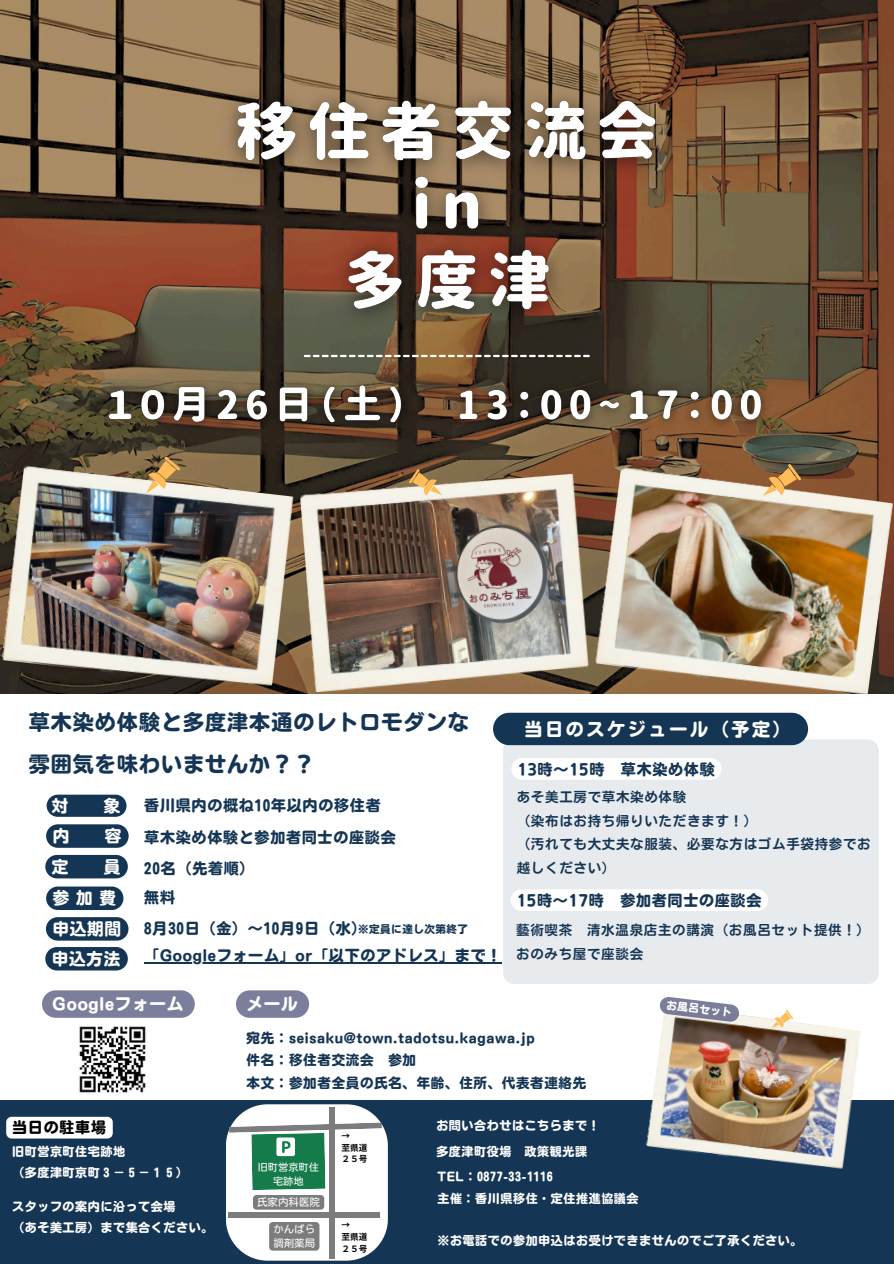
<style>
.page{position:relative;width:894px;height:1264px;background:#fff}
.page>*{position:absolute;margin:0;border:0;box-sizing:border-box;transform-origin:0 0}
.t1{font:21px/41.7px "Nud Motoya Maru Std W6";letter-spacing:.05em;color:#153554}
.t2{font:18px "Nud Motoya Maru Std W6";letter-spacing:.15em;color:#fff}
.t3{font:16.5px "Nud Motoya Maru Std W6";letter-spacing:.05em;color:#fff}
.t4{font:16.5px "Motoya Maru Std W6";letter-spacing:.05em;color:#fff}
.t5{font:15px "Motoya Maru Std W6";letter-spacing:.05em;color:#153554}
.t6{font:15px "Nud Motoya Maru Std W6";letter-spacing:.05em;color:#153554}
.t7{font:15px "Motoya Maru Std W6";color:#000}
.t8{font:13.5px/23.7px "Motoya Maru Std W5";letter-spacing:.05em;color:#153554}
.t9{font:13.5px "Motoya Maru Std W6";letter-spacing:.05em;color:#153554}
.t10{font:12px "Motoya Maru Std W6";letter-spacing:.05em;color:#fff}
.t11{font:10.5px "Motoya Maru Std W3";color:#fff}
.t12{font:10.5px "Motoya Maru Std W6";letter-spacing:.05em;color:#153554}
.t13{font:10.5px "Motoya Maru Std W6";color:#fff}
.t14{font:10.2px/13.6px "Motoya Maru Std W3";color:#fff;text-align:center}
.t15{font:700 8.7px/11.6px "Noto Sans JP";color:#000}
</style>
<div class="page">
<div style="left:0;top:1100px;width:893px;height:163px;background:#153554"></div>
<div style="left:503px;top:739px;width:375px;height:245px;background:#e8ebee;border-radius:11px"></div>
<img style="left:0;top:0;width:893px;height:693px">
<svg style="left:304px;top:355px;width:285px;height:2px"></svg>
<img style="left:595px;top:467px;width:298px;height:227px">
<img style="left:300px;top:474px;width:288px;height:218px">
<svg style="left:407px;top:469px;width:35px;height:28px"></svg>
<img style="left:2px;top:465px;width:292px;height:226px">
<svg style="left:762px;top:463px;width:40px;height:35px"></svg>
<img style="left:646px;top:1014px;width:214px;height:155px">
<svg style="left:771px;top:1010px;width:23px;height:19px"></svg>
<svg style="left:145px;top:455px;width:35px;height:38px"></svg>
<img style="left:79px;top:1026px;width:67px;height:67px">
<svg style="left:226px;top:1104px;width:161px;height:156px;background:#b4c5bf"></svg>
<img style="left:208px;top:73px;width:475px;height:266px">
<img style="left:91px;top:369px;width:688px;height:72px">
<div style="left:493px;top:712px;width:314px;height:33px;background:#153554"></div>
<div style="left:511px;top:758px;width:210px;height:21px;background:#fff"></div>
<div style="left:511px;top:889px;width:257px;height:22px;background:#fff"></div>
<div style="left:47px;top:794px;width:79px;height:22px;background:#153554;border-radius:11px"></div>
<svg style="left:46px;top:824px;width:83px;height:23px;background:#264360"></svg>
<svg style="left:45px;top:855px;width:83px;height:23px;background:#23415e"></svg>
<svg style="left:46px;top:886px;width:77px;height:24px;background:#284562"></svg>
<svg style="left:45px;top:947px;width:83px;height:23px;background:#24415e"></svg>
<svg style="left:46px;top:917px;width:82px;height:23px;background:#22405d"></svg>
<hr style="left:144px;top:962px;width:358px;height:1px;background:#153554">
<svg style="left:42px;top:990px;width:153px;height:27px;background:#8285a0"></svg>
<div style="left:236px;top:990px;width:73px;height:27px;background:#7c7f9c;border-radius:14px"></div>
<svg style="left:6px;top:1116px;width:107px;height:22px;background:#f3f5f6"></svg>
<svg style="left:658px;top:997px;width:81px;height:25px"></svg>
<h5 class="t1" style="left:29px;top:701px;width:441px">草木染め体験と多度津本通のレトロモダンな雰囲気を味わいませんか？？</h5>
<h4 class="t2" style="left:524px;top:720px;width:268px">当日のスケジュール（予定）</h4>
<h5 class="t6" style="left:517px;top:761px;width:199px">13時〜15時 草木染め体験</h5>
<h4 class="t8" style="left:516px;top:785px;width:355px">あそ美工房で草木染め体験<br>（染布はお持ち帰りいただきます！）<br>（汚れても大丈夫な服装、必要な方はゴム手袋持参でお越しください）</h4>
<h5 class="t6" style="left:516px;top:892px;width:246px">15時〜17時 参加者同士の座談会</h5>
<h4 class="t8" style="left:516px;top:918px;width:355px">藝術喫茶 清水温泉店主の講演（お風呂セット提供！）おのみち屋で座談会</h4>
<h5 class="t3" style="left:52px;top:797px;width:18px">対</h5>
<h5 class="t3" style="left:104px;top:797px;width:18px">象</h5>
<p class="t3" style="left:53px;top:827px;width:18px">内</p>
<p class="t3" style="left:105px;top:827px;width:18px">容</p>
<h5 class="t3" style="left:52px;top:858px;width:18px">定</h5>
<h5 class="t3" style="left:104px;top:858px;width:18px">員</h5>
<h4 class="t3" style="left:53px;top:890px;width:65px">参加費</h4>
<p class="t5" style="left:144px;top:798px;width:238px">香川県内の概ね10年以内の移住者</p>
<p class="t5" style="left:144px;top:829px;width:253px">草木染め体験と参加者同士の座談会</p>
<p class="t5" style="left:144px;top:860px;width:112px">20名（先着順）</p>
<p class="t5" style="left:144px;top:889px;width:32px">無料</p>
<p class="t5" style="left:144px;top:921px;width:223px">8月 30日（金）～10月 9日（水）</p>
<h5 class="t5" style="left:144px;top:948px;width:358px">「Googleフォーム」or「以下のアドレス」まで！</h5>
<h5 class="t4" style="left:53px;top:995px;width:132px">Googleフォーム</h5>
<h5 class="t4" style="left:246px;top:995px;width:53px">メール</h5>
<h5 class="t9" style="left:246px;top:1053px;width:171px">件名：移住者交流会 参加</h5>
<p class="t9" style="left:246px;top:1075px;width:341px">本文：参加者全員の氏名、年齢、住所、代表者連絡先</p>
<h4 class="t3" style="left:53px;top:920px;width:70px">申込期間</h4>
<p class="t12" style="left:358px;top:923px;width:111px">※定員に達し次第終了</p>
<h4 class="t3" style="left:52px;top:950px;width:70px">申込方法</h4>
<p class="t13" style="left:667px;top:999px;width:67px;rotate:7deg">お風呂セット</p>
<p class="t9" style="left:246px;top:1031px;width:289px">宛先：seisaku@town.tadotsu.kagawa.jp</p>
<p class="t7" style="left:12px;top:1120px;width:95px">当日の駐車場</p>
<h5 class="t10" style="left:12px;top:1145px;width:114px">旧町営京町住宅跡地</h5>
<h4 class="t10" style="left:12px;top:1166px;width:177px">（多度津町京町３－５－１５）</h4>
<p class="t10" style="left:12px;top:1200px;width:165px">スタッフの案内に沿って会場</p>
<p class="t10" style="left:12px;top:1221px;width:203px">（あそ美工房）まで集合ください。</p>
<h4 class="t14" style="left:258px;top:1160px;width:63px">旧町営京町住宅跡地</h4>
<p class="t11" style="left:257px;top:1196px;width:64px">氏家内科医院</p>
<p class="t11" style="left:273px;top:1223px;width:43px">かんばら</p>
<h3 class="t11" style="left:273px;top:1237px;width:43px">調剤薬局</h3>
<h4 class="t15" style="left:341px;top:1129px;width:10px">→</h4>
<h5 class="t15" style="left:341px;top:1141px;width:28px">至県道</h5>
<h5 class="t15" style="left:341px;top:1152px;width:28px">２５号</h5>
<h5 class="t15" style="left:341px;top:1218px;width:10px">→</h5>
<h5 class="t15" style="left:341px;top:1230px;width:28px">至県道<br>２５号</h5>
<p class="t10" style="left:436px;top:1119px;width:165px">お問い合わせはこちらまで！</p>
<p class="t10" style="left:436px;top:1145px;width:152px">多度津町役場 政策観光課</p>
<p class="t10" style="left:437px;top:1170px;width:117px">TEL：0877-33-1116</p>
<p class="t10" style="left:437px;top:1192px;width:203px">主催：香川県移住・定住推進協議会</p>
<p class="t10" style="left:437px;top:1234px;width:366px">※お電話での参加申込はお受けできませんのでご了承ください。</p>
</div>
